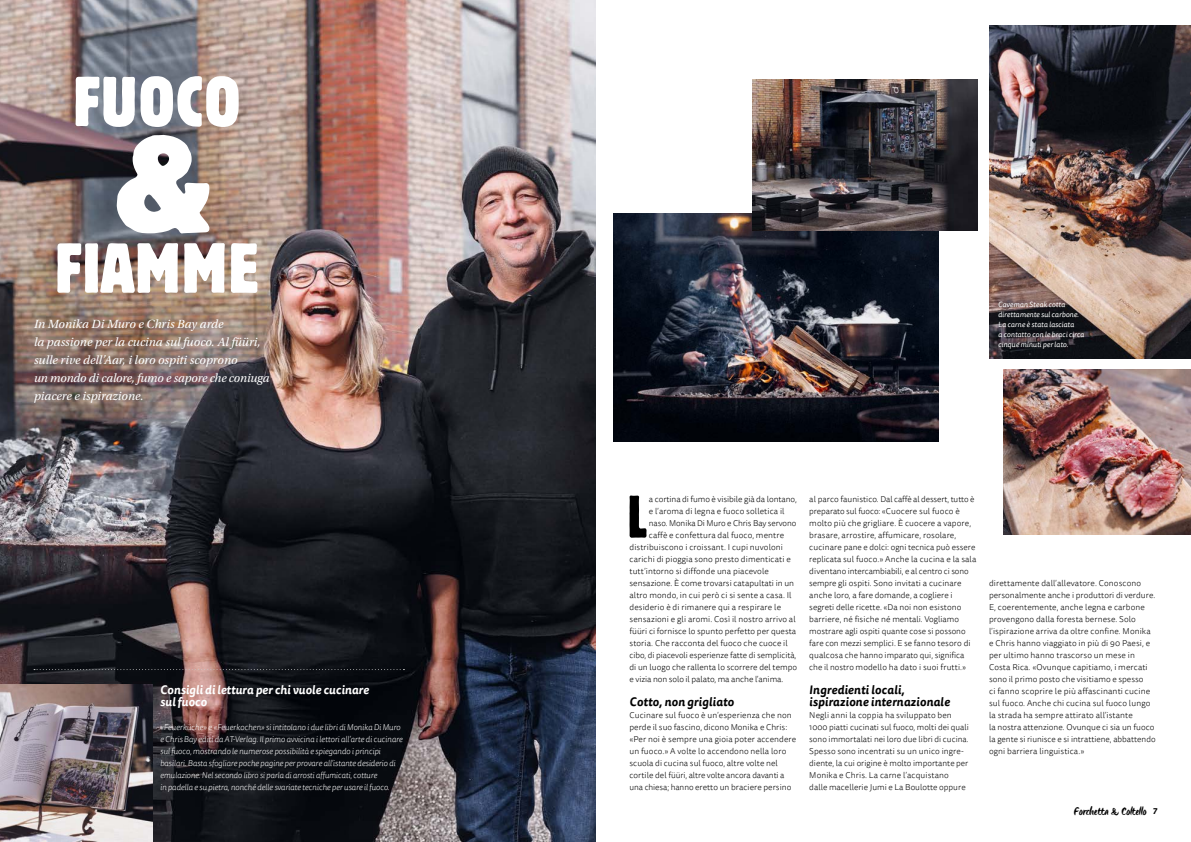
<style>
.page{position:relative;width:1191px;height:842px;background:#fff}
.page>*{position:absolute;margin:0;border:0;box-sizing:border-box;transform-origin:0 0}
.t1{font:condensed 70px "Block Berthold BQ";letter-spacing:.02em;color:#fff}
.t2{font:59.4px "Block Berthold BQ Extra Cnd";color:#000}
.t3{font:italic 12.5px/18px "Utopia Std";color:#fff}
.t4{font:italic 700 12px/12px "Tisa Sans OT";letter-spacing:.01em;color:#000}
.t5{font:italic 700 12px/12px "Tisa Sans OT";color:#fff}
.t6{font:11.5px "Origo";color:#000}
.t7{font:300 8.5px/12px "Tisa Sans OT";letter-spacing:.01em;color:#000}
.t8{font:italic 300 8.5px/12px "Tisa Sans OT";letter-spacing:-.01em;color:#fff}
.t9{font:300 8.5px "Tisa Sans OT";letter-spacing:-.01em;color:#000}
.t10{font:italic 7.5px/10px "Tisa Sans OT";color:#fff}
.s1{font-family:"Tisa Sans OT";font-weight:700;font-style:italic;font-size:8.5px}
</style>
<div class="page">
<img style="left:989px;top:26px;width:202px;height:332px">
<img style="left:1003px;top:370px;width:188px;height:165px">
<img style="left:613px;top:213px;width:325px;height:228px">
<img style="left:752px;top:79px;width:225px;height:151px">
<img style="left:0;top:0;width:595px;height:842px">
<img style="left:0;top:685px;width:153px;height:157px">
<div style="left:36px;top:671px;width:380px;height:11px;background:#000;opacity:.75"></div>
<svg style="left:34px;top:669px;width:370px;height:1px"></svg>
<h1 class="t1" style="left:73px;top:61px;width:169px">FUOCO</h1>
<h1 class="t1" style="left:55px;top:228px;width:206px"><sup>&amp;</sup>FIAMME</h1>
<h3 class="t3" style="left:34px;top:315px;width:237px">In Monika Di Muro e Chris Bay arde<br>la passione per la cucina sul fuoco. Al füüri, sulle rive dell’Aar, i loro ospiti scoprono<br>un mondo di calore, fumo e sapore che coniuga piacere e ispirazione.</h3>
<h3 class="t5" style="left:160px;top:684px;width:210px">Consigli di lettura per chi vuole cucinare sul fuoco</h3>
<p class="t8" style="left:160px;top:721px;width:244px">«Feuerküche» e «Feuerkochen» si intitolano i due libri di Monika Di Muro e Chris Bay editi da AT-Verlag. Il primo avvicina i lettori all’arte di cucinare sul fuoco, mostrando le numerose possibilità e spiegando i principi basilari. Basta sfogliare poche pagine per provare all’istante desiderio di emulazione. Nel secondo libro si parla di arrosti affumicati, cotture<br>in padella e su pietra, nonché delle svariate tecniche per usare il fuoco.</p>
<p class="t10" style="left:998px;top:300px;width:88px">Caveman Steak cotta direttamente sul carbone.<br>La carne è stata lasciata<br>a contatto con le braci circa cinque minuti per lato.</p>
<h2 class="t2" style="left:628px;top:483px;width:20px">L</h2>
<p class="t9" style="left:649px;top:494px;width:149px">a cortina di fumo è visibile già da lontano,</p>
<p class="t7" style="left:649px;top:505px;width:137px">e l’aroma di legna e fuoco solletica il</p>
<p class="t9" style="left:649px;top:518px;width:149px">naso. Monika Di Muro e Chris Bay servono</p>
<p class="t7" style="left:649px;top:529px;width:137px">caffè e confettura dal fuoco, mentre</p>
<p class="t7" style="left:629px;top:541px;width:155px">distribuiscono i croissant. I cupi nuvoloni</p>
<p class="t7" style="left:629px;top:553px;width:163px">carichi di pioggia sono presto dimenticati e</p>
<p class="t7" style="left:629px;top:565px;width:141px">tutt’intorno si diffonde una piacevole</p>
<p class="t7" style="left:629px;top:577px;width:166px">sensazione. È come trovarsi catapultati in un</p>
<p class="t7" style="left:629px;top:589px;width:164px">altro mondo, in cui però ci si sente a casa. Il</p>
<p class="t7" style="left:629px;top:601px;width:153px">desiderio è di rimanere qui a respirare le</p>
<p class="t7" style="left:629px;top:613px;width:168px">sensazioni e gli aromi. Così il nostro arrivo al</p>
<p class="t7" style="left:629px;top:625px;width:168px">füüri ci fornisce lo spunto perfetto per questa</p>
<p class="t7" style="left:629px;top:637px;width:160px">storia. Che racconta del fuoco che cuoce il</p>
<p class="t7" style="left:629px;top:649px;width:168px">cibo, di piacevoli esperienze fatte di semplicità,</p>
<p class="t7" style="left:629px;top:661px;width:169px">di un luogo che rallenta lo scorrere del tempo</p>
<p class="t9" style="left:629px;top:674px;width:155px">e vizia non solo il palato, ma anche l’anima.</p>
<h3 class="t4" style="left:629px;top:696px;width:106px">Cotto, non grigliato</h3>
<p class="t7" style="left:629px;top:709px;width:168px">Cucinare sul fuoco è un’esperienza che non perde il suo fascino, dicono Monika e Chris: «Per noi è sempre una gioia poter accendere un fuoco.» A volte lo accendono nella loro scuola di cucina sul fuoco, altre volte nel cortile del füüri, altre volte ancora davanti a una chiesa; hanno eretto un braciere persino</p>
<p class="t7" style="left:809px;top:493px;width:169px">al parco faunistico. Dal caffè al dessert, tutto è preparato sul fuoco: «Cuocere sul fuoco è molto più che grigliare. È cuocere a vapore, brasare, arrostire, affumicare, rosolare, cucinare pane e dolci: ogni tecnica può essere replicata sul fuoco.» Anche la cucina e la sala diventano intercambiabili, e al centro ci sono sempre gli ospiti. Sono invitati a cucinare anche loro, a fare domande, a cogliere i segreti delle ricette. «Da noi non esistono barriere, né fisiche né mentali. Vogliamo mostrare agli ospiti quante cose si possono fare con mezzi semplici. E se fanno tesoro di qualcosa che hanno imparato qui, significa che il nostro modello ha dato i suoi frutti.»</p>
<h3 class="t4" style="left:809px;top:684px;width:142px">Ingredienti locali, ispirazione internazionale</h3>
<p class="t7" style="left:809px;top:709px;width:161px">Negli anni la coppia ha sviluppato ben 1000 piatti cucinati sul fuoco, molti dei quali sono immortalati nei loro due libri di cucina.<br>Spesso sono incentrati su un unico ingre&shy;diente, la cui origine è molto importante per Monika e Chris. La carne l’acquistano dalle macellerie Jumi e La Boulotte oppure</p>
<p class="t7" style="left:989px;top:577px;width:168px">direttamente dall’allevatore. Conoscono personalmente anche i produttori di verdure.<br>E, coerentemente, anche legna e carbone provengono dalla foresta bernese. Solo l’ispirazione arriva da oltre confine. Monika e Chris hanno viaggiato in più di 90 Paesi, e per ultimo hanno trascorso un mese in Costa Rica. «Ovunque capitiamo, i mercati sono il primo posto che visitiamo e spesso<br>ci fanno scoprire le più affascinanti cucine sul fuoco. Anche chi cucina sul fuoco lungo la strada ha sempre attirato all’istante<br>la nostra attenzione. Ovunque ci sia un fuoco la gente si riunisce e si intrattiene, abbattendo ogni barriera linguistica.»</p>
<h3 class="t6" style="left:1074px;top:803px;width:84px">Forchetta &amp; Coltello <span class="s1">7</span></h3>
</div>
